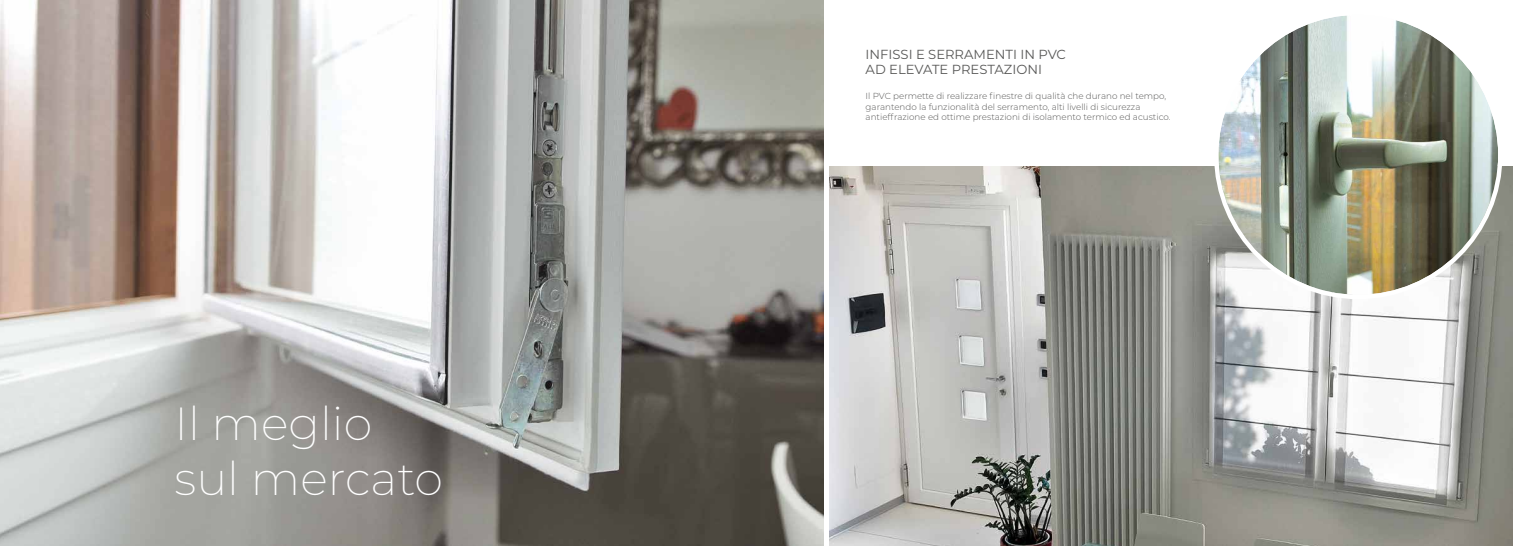
<style>
.page{position:relative;width:1513px;height:546px;background:#fff}
.page>*{position:absolute;margin:0;border:0;box-sizing:border-box;transform-origin:0 0}
.t1{font:200 46.38px/55.6px "Montserrat";color:#fff}
.t2{font:13.12px/15.8px "Montserrat";color:#575756}
.t3{font:300 8.75px/10.5px "Montserrat";color:#575756}
</style>
<div class="page">
<img style="left:0;top:0;width:823px;height:546px">
<img style="left:830px;top:166px;width:683px;height:380px">
<img style="left:1218px;top:15px;width:280px;height:280px;border-radius:140px">
<h1 class="t1" style="left:175px;top:394px;width:270px">Il meglio sul mercato</h1>
<h2 class="t2" style="left:866px;top:46px;width:202px">INFISSI E SERRAMENTI IN PVC<br>AD ELEVATE PRESTAZIONI</h2>
<p class="t3" style="left:866px;top:90px;width:306px">Il PVC permette di realizzare finestre di qualità che durano nel tempo, garantendo la funzionalità del serramento, alti livelli di sicurezza antieffrazione ed ottime prestazioni di isolamento termico ed acustico.</p>
</div>
